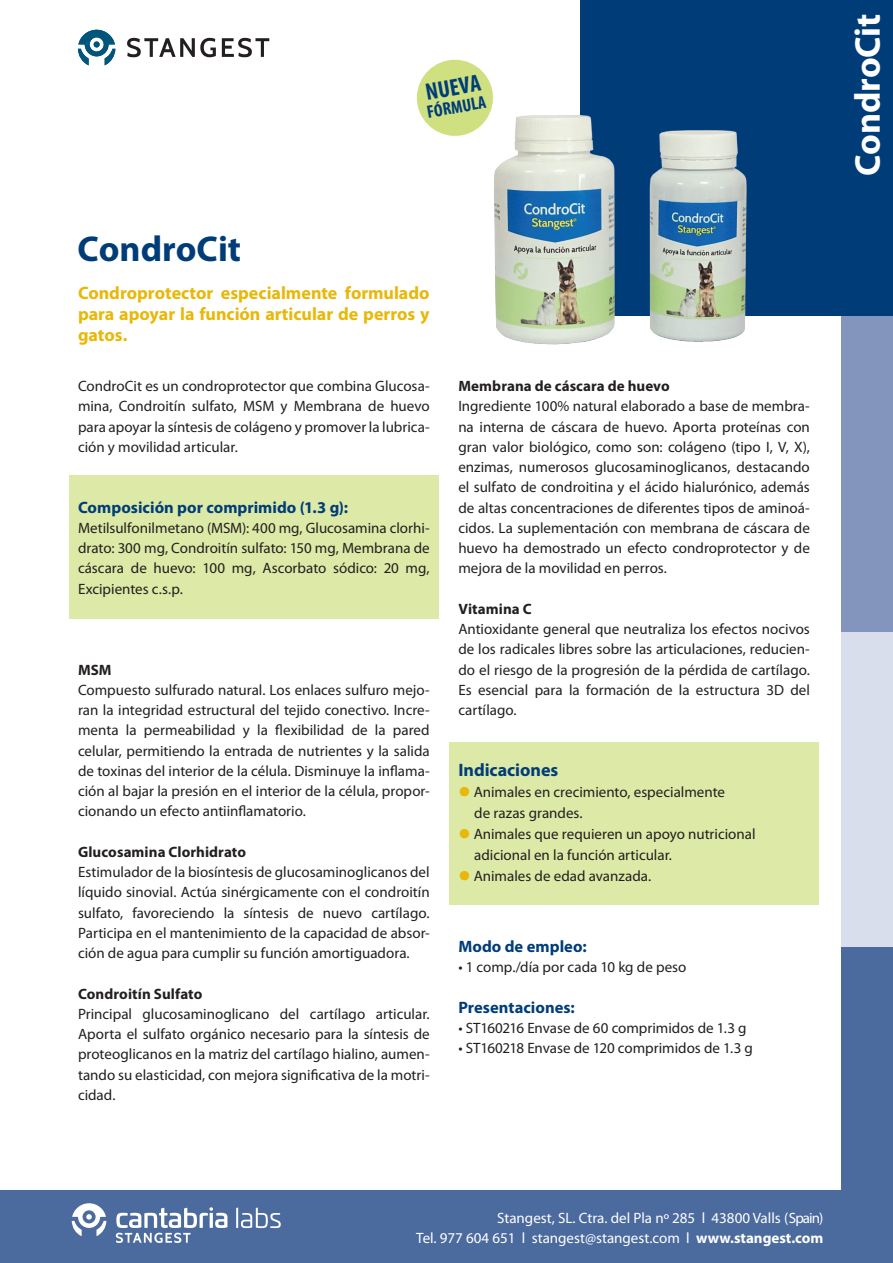
<style>
.page{position:relative;width:893px;height:1263px;background:#fff}
.page>*{position:absolute;margin:0;border:0;box-sizing:border-box;transform-origin:0 0}
.t1{font:700 36px "Myriad Pro";letter-spacing:-.005em;color:#fff}
.t2{font:700 36px "Myriad Pro";color:#003d78}
.t3{font:700 condensed 24px "Myriad Pro";color:#003d78}
.t4{font:700 18px/21px "Myriad Pro";color:#e8b809;text-align:justify}
.t5{font:700 18px "Myriad Pro";color:#003d78}
.t6{font:700 condensed 18px "Myriad Pro";color:#003d78}
.t7{font:700 16.5px "Myriad Pro";color:#003d78}
.t8{font:15px/20.2px "Myriad Pro";color:#231f20;text-align:justify}
.t9{font:15px/19.5px "Myriad Pro";color:#fff;text-align:right}
.t10{font:700 15px "Myriad Pro";letter-spacing:.005em;color:#231f20}
.s1{font-weight:700;font-size:36px;color:#e8b809}
.s2{font-weight:700}
</style>
<div class="page">
<div style="left:69px;top:476px;width:370px;height:143px;background:#dde9a6"></div>
<div style="left:449px;top:742px;width:370px;height:162px;background:#dde9a6"></div>
<div style="left:580px;top:0;width:313px;height:316px;background:#003d78"></div>
<div style="left:842px;top:631px;width:51px;height:316px;background:#d9deec"></div>
<div style="left:842px;top:316px;width:51px;height:315px;background:#8395bd"></div>
<div style="left:842px;top:947px;width:51px;height:316px;background:#4b6a9d"></div>
<svg style="left:78px;top:30px;width:37px;height:35px"></svg>
<svg style="left:127px;top:38px;width:89px;height:19px"></svg>
<svg style="left:222px;top:38px;width:47px;height:19px"></svg>
<div style="left:0;top:1191px;width:893px;height:72px;background:#4b6a9d"></div>
<svg style="left:236px;top:1207px;width:45px;height:21px"></svg>
<svg style="left:72px;top:1203px;width:34px;height:33px"></svg>
<svg style="left:116px;top:1207px;width:111px;height:36px"></svg>
<img style="left:494px;top:115px;width:253px;height:230px">
<svg style="left:416px;top:59px;width:80px;height:80px"></svg>
<h1 class="t2" style="left:77px;top:229px;width:165px">CondroCit</h1>
<h2 class="t3" style="left:423px;top:79px;width:57px;rotate:-10deg">NUEVA</h2>
<p class="t6" style="left:425px;top:102px;width:61px;rotate:-10deg">FÓRMULA</p>
<p class="t4" style="left:78px;top:283px;width:353px">Condroprotector especialmente formulado para apoyar la función articular de perros y gatos.</p>
<p class="t8" style="left:78px;top:376px;width:353px">CondroCit es un condroprotector que combina Glucosa&shy;mina, Condroitín sulfato, MSM y Membrana de huevo para apoyar la síntesis de colágeno y promover la lubrica&shy;ción y movilidad articular.</p>
<p class="t7" style="left:78px;top:498px;width:272px">Composición por comprimido (1.3 g):</p>
<p class="t8" style="left:78px;top:518px;width:353px">Metilsulfonilmetano (MSM): 400 mg, Glucosamina clorhi&shy;drato: 300 mg, Condroitín sulfato: 150 mg, Membrana de cáscara de huevo: 100 mg, Ascorbato sódico: 20 mg, Excipientes c.s.p.</p>
<p class="t10" style="left:78px;top:661px;width:35px">MSM</p>
<p class="t8" style="left:78px;top:680px;width:353px">Compuesto sulfurado natural. Los enlaces sulfuro mejo&shy;ran la integridad estructural del tejido conectivo. Incre&shy;menta la permeabilidad y la flexibilidad de la pared celular, permitiendo la entrada de nutrientes y la salida de toxinas del interior de la célula. Disminuye la inflama&shy;ción al bajar la presión en el interior de la célula, propor&shy;cionando un efecto antiinflamatorio.</p>
<p class="t10" style="left:78px;top:843px;width:170px">Glucosamina Clorhidrato</p>
<p class="t8" style="left:78px;top:862px;width:353px">Estimulador de la biosíntesis de glucosaminoglicanos del líquido sinovial. Actúa sinérgicamente con el condroitín sulfato, favoreciendo la síntesis de nuevo cartílago.<br>Participa en el mantenimiento de la capacidad de absor&shy;ción de agua para cumplir su función amortiguadora.</p>
<p class="t10" style="left:78px;top:985px;width:126px">Condroitín Sulfato</p>
<p class="t8" style="left:78px;top:1004px;width:353px">Principal glucosaminoglicano del cartílago articular.<br>Aporta el sulfato orgánico necesario para la síntesis de proteoglicanos en la matriz del cartílago hialino, aumen&shy;tando su elasticidad, con mejora significativa de la motri&shy;cidad.</p>
<p class="t10" style="left:458px;top:378px;width:213px">Membrana de cáscara de huevo</p>
<p class="t8" style="left:458px;top:396px;width:353px">Ingrediente 100% natural elaborado a base de membra&shy;na interna de cáscara de huevo. Aporta proteínas con gran valor biológico, como son: colágeno (tipo I, V, X), enzimas, numerosos glucosaminoglicanos, destacando el sulfato de condroitina y el ácido hialurónico, además de altas concentraciones de diferentes tipos de aminoá&shy;cidos. La suplementación con membrana de cáscara de huevo ha demostrado un efecto condroprotector y de mejora de la movilidad en perros.</p>
<p class="t10" style="left:458px;top:600px;width:75px">Vitamina C</p>
<p class="t8" style="left:458px;top:619px;width:353px">Antioxidante general que neutraliza los efectos nocivos de los radicales libres sobre las articulaciones, reducien&shy;do el riesgo de la progresión de la pérdida de cartílago.<br>Es esencial para la formación de la estructura 3D del cartílago.</p>
<p class="t5" style="left:458px;top:760px;width:102px">Indicaciones</p>
<p class="t8" style="left:474px;top:782px;width:252px;line-height:21px;text-indent:-16px"><span class="s1">•</span> Animales en crecimiento, especialmente de razas grandes.</p>
<p class="t8" style="left:474px;top:824px;width:283px;line-height:21px;text-indent:-16px"><span class="s1">•</span> Animales que requieren un apoyo nutricional adicional en la función articular.</p>
<p class="t8" style="left:458px;top:866px;width:194px"><span class="s1">•</span> Animales de edad avanzada.</p>
<p class="t7" style="left:458px;top:937px;width:130px">Modo de empleo:</p>
<p class="t8" style="left:458px;top:957px;width:230px">• 1 comp./día por cada 10 kg de peso</p>
<p class="t7" style="left:458px;top:998px;width:118px">Presentaciones:</p>
<p class="t8" style="left:458px;top:1018px;width:290px">• ST160216 Envase de 60 comprimidos de 1.3 g</p>
<p class="t8" style="left:458px;top:1038px;width:296px">• ST160218 Envase de 120 comprimidos de 1.3 g</p>
<h1 class="t1" style="left:847px;top:176px;width:164px;rotate:-90deg">CondroCit</h1>
<p class="t9" style="left:416px;top:1209px;width:409px">Stangest, SL. Ctra. del Pla nº 285 l 43800 Valls (Spain)<br>Tel. 977 604 651 l stangest@stangest.com l <span class="s2">www.stangest.com</span></p>
</div>
